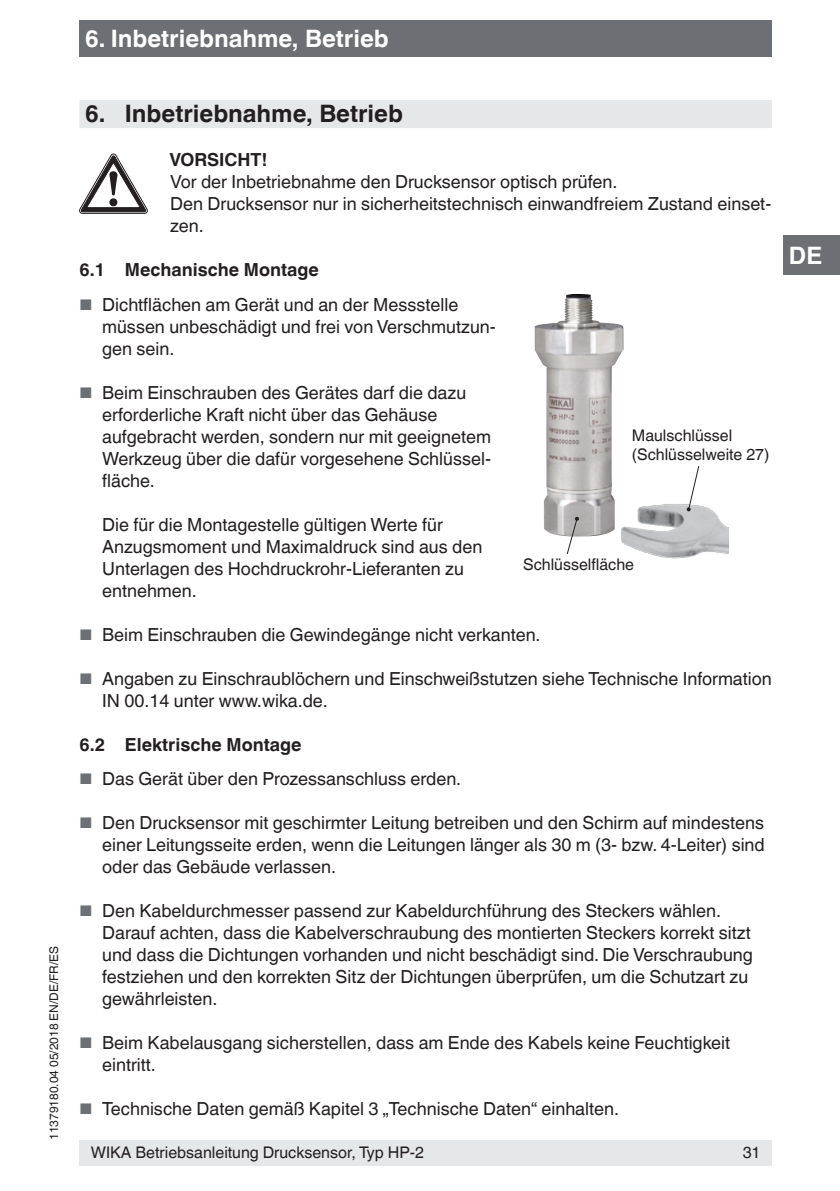
<style>
.page{position:relative;width:840px;height:1191px;background:#fff}
.page>*{position:absolute;margin:0;border:0;box-sizing:border-box;transform-origin:0 0}
.t1{font:700 24px "Helvetica World";color:#fff}
.t2{font:700 24px "Helvetica World";color:#231f20}
.t3{font:18px/22px "Helvetica World";color:#231f20}
.t4{font:700 18px "Helvetica World";color:#231f20}
.t5{font:16px/19.2px "Helvetica World";color:#231f20}
.t6{font:12px "Helvetica World";color:#231f20}
.s1{font-size:15.4px;color:#6c6f74}
</style>
<div class="page">
<div style="left:79px;top:1140px;width:692px;height:25px;background:#e6e7e9"></div>
<div style="left:79px;top:20px;width:692px;height:37px;background:#6c6f74"></div>
<div style="left:782px;top:236px;width:57px;height:39px;background:#6c6f74"></div>
<div style="left:79px;top:100px;width:692px;height:28px;background:#e6e7e9"></div>
<svg style="left:79px;top:154px;width:68px;height:59px"></svg>
<img style="left:534px;top:294px;width:89px;height:243px">
<img style="left:617px;top:497px;width:110px;height:61px">
<svg style="left:686px;top:466px;width:13px;height:45px"></svg>
<svg style="left:565px;top:517px;width:13px;height:37px"></svg>
<p class="t6" style="left:47px;top:1140px;width:195px;rotate:-90deg">11379180.04 05/2018 EN/DE/FR/ES</p>
<h1 class="t1" style="left:85px;top:25px;width:305px">6. Inbetriebnahme, Betrieb</h1>
<h1 class="t2" style="left:85px;top:100px;width:319px">6. Inbetriebnahme, Betrieb</h1>
<p class="t4" style="left:169px;top:150px;width:100px">VORSICHT!</p>
<p class="t3" style="left:170px;top:171px;width:602px">Vor der Inbetriebnahme den Drucksensor optisch prüfen.<br>Den Drucksensor nur in sicherheitstechnisch einwandfreiem Zustand einset&shy;zen.</p>
<p class="t4" style="left:79px;top:260px;width:241px">6.1 Mechanische Montage</p>
<p class="t3" style="left:102px;top:293px;width:395px;text-indent:-23px"><span class="s1">■</span> Dichtflächen am Gerät und an der Messstelle müssen unbeschädigt und frei von Verschmutzun&shy;gen sein.</p>
<p class="t3" style="left:102px;top:381px;width:390px;text-indent:-23px"><span class="s1">■</span> Beim Einschrauben des Gerätes darf die dazu erforderliche Kraft nicht über das Gehäuse aufgebracht werden, sondern nur mit geeignetem Werkzeug über die dafür vorgesehene Schlüssel&shy;fläche.</p>
<p class="t3" style="left:102px;top:513px;width:381px">Die für die Montagestelle gültigen Werte für Anzugsmoment und Maximaldruck sind aus den Unterlagen des Hochdruckrohr-Lieferanten zu entnehmen.</p>
<p class="t3" style="left:79px;top:623px;width:462px"><span class="s1">■</span> Beim Einschrauben die Gewindegänge nicht verkanten.</p>
<p class="t3" style="left:102px;top:667px;width:670px;text-indent:-23px"><span class="s1">■</span> Angaben zu Einschraublöchern und Einschweißstutzen siehe Technische Information<br>IN 00.14 unter www.wika.de.</p>
<p class="t4" style="left:79px;top:734px;width:223px">6.2 Elektrische Montage</p>
<p class="t3" style="left:79px;top:767px;width:383px"><span class="s1">■</span> Das Gerät über den Prozessanschluss erden.</p>
<p class="t3" style="left:102px;top:811px;width:663px;text-align:justify;text-indent:-23px"><span class="s1">■</span> Den Drucksensor mit geschirmter Leitung betreiben und den Schirm auf mindestens einer Leitungsseite erden, wenn die Leitungen länger als 30 m (3- bzw. 4-Leiter) sind oder das Gebäude verlassen.</p>
<p class="t3" style="left:102px;top:899px;width:652px;text-indent:-23px"><span class="s1">■</span> Den Kabeldurchmesser passend zur Kabeldurchführung des Steckers wählen.<br>Darauf achten, dass die Kabelverschraubung des montierten Steckers korrekt sitzt und dass die Dichtungen vorhanden und nicht beschädigt sind. Die Verschraubung festziehen und den korrekten Sitz der Dichtungen überprüfen, um die Schutzart zu gewährleisten.</p>
<p class="t3" style="left:102px;top:1031px;width:629px;text-indent:-23px"><span class="s1">■</span> Beim Kabelausgang sicherstellen, dass am Ende des Kabels keine Feuchtigkeit eintritt.</p>
<p class="t3" style="left:79px;top:1097px;width:541px"><span class="s1">■</span> Technische Daten gemäß Kapitel 3 „Technische Daten“ einhalten.</p>
<p class="t5" style="left:631px;top:426px;width:139px">Maulschlüssel (Schlüsselweite 27)</p>
<p class="t5" style="left:522px;top:554px;width:112px">Schlüsselfläche</p>
<p class="t5" style="left:91px;top:1143px;width:334px">WIKA Betriebsanleitung Drucksensor, Typ HP-2</p>
<p class="t5" style="left:742px;top:1143px;width:19px">31</p>
<h1 class="t1" style="left:788px;top:242px;width:35px">DE</h1>
</div>
